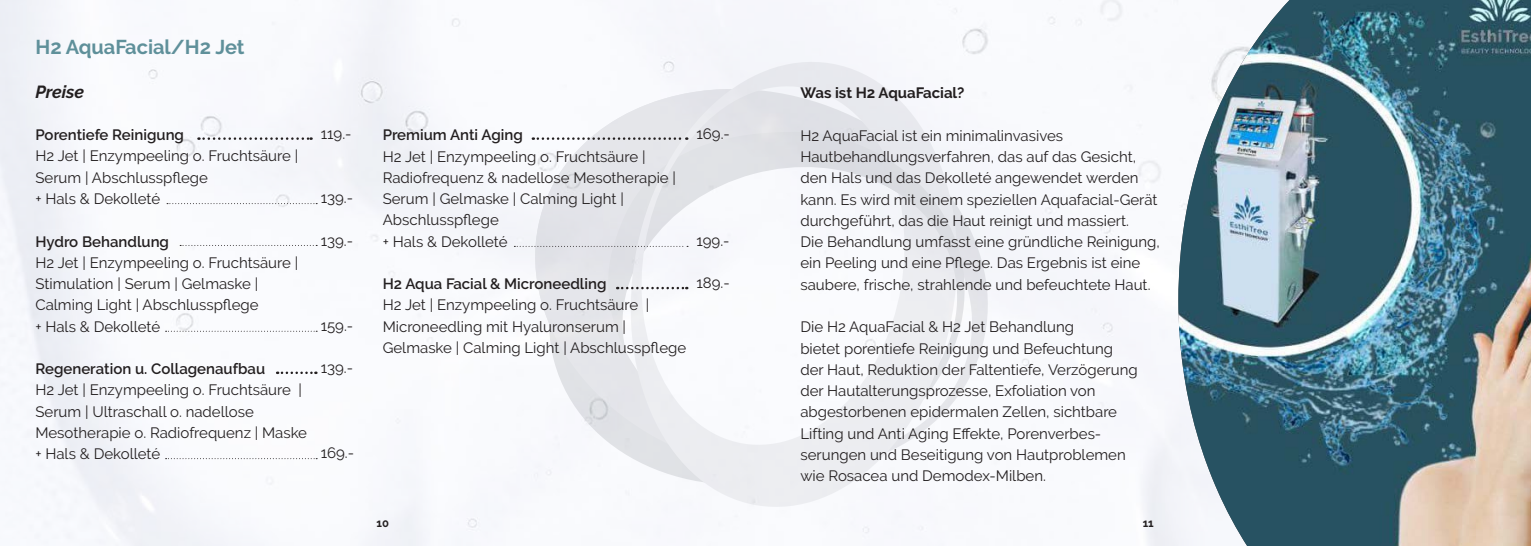
<style>
.page{position:relative;width:1531px;height:546px;background:#fff}
.page>*{position:absolute;margin:0;border:0;box-sizing:border-box;transform-origin:0 0}
.t1{font:700 20px "Raleway";color:#5f909a}
.t2{font:italic 700 17.5px "Raleway";color:#231f20}
.t3{font:15px/21.2px "Raleway";color:#231f20}
.t4{font:600 15px "Raleway";color:#231f20}
.t5{font:700 15px "Raleway";color:#231f20}
.t6{font:700 11.25px "Raleway";color:#231f20}
</style>
<div class="page">
<img style="left:0;top:0;width:1178px;height:546px">
<img style="left:1178px;top:0;width:353px;height:546px">
<svg style="left:198px;top:137px;width:114px;height:3px"></svg>
<svg style="left:167px;top:203px;width:150px;height:1px"></svg>
<svg style="left:180px;top:245px;width:137px;height:1px"></svg>
<svg style="left:166px;top:331px;width:151px;height:1px"></svg>
<svg style="left:166px;top:458px;width:151px;height:1px"></svg>
<svg style="left:277px;top:371px;width:39px;height:3px"></svg>
<svg style="left:533px;top:137px;width:154px;height:3px"></svg>
<svg style="left:617px;top:287px;width:70px;height:2px"></svg>
<svg style="left:514px;top:246px;width:174px;height:1px"></svg>
<h1 class="t1" style="left:35px;top:35px;width:211px">H2 AquaFacial/H2 Jet</h1>
<p class="t2" style="left:35px;top:81px;width:50px">Preise</p>
<p class="t4" style="left:35px;top:126px;width:150px">Porentiefe Reinigung</p>
<p class="t3" style="left:35px;top:145px;width:264px">H2 Jet | Enzympeeling o. Fruchtsäure |<br>Serum | Abschlusspflege<br>+ Hals &amp; Dekolleté</p>
<p class="t4" style="left:35px;top:232px;width:135px">Hydro Behandlung</p>
<p class="t3" style="left:35px;top:252px;width:264px">H2 Jet | Enzympeeling o. Fruchtsäure |<br>Stimulation | Serum | Gelmaske |<br>Calming Light | Abschlusspflege<br>+ Hals &amp; Dekolleté</p>
<p class="t4" style="left:35px;top:360px;width:231px">Regeneration u. Collagenaufbau</p>
<p class="t3" style="left:35px;top:379px;width:273px">H2 Jet | Enzympeeling o. Fruchtsäure |<br>Serum | Ultraschall o. nadellose<br>Mesotherapie o. Radiofrequenz | Maske + Hals &amp; Dekolleté</p>
<p class="t3" style="left:321px;top:123px;width:32px">119.-</p>
<p class="t3" style="left:321px;top:187px;width:34px">139.-</p>
<p class="t3" style="left:321px;top:230px;width:34px">139.-</p>
<p class="t3" style="left:321px;top:315px;width:34px">159.-</p>
<p class="t3" style="left:321px;top:357px;width:34px">139.-</p>
<p class="t3" style="left:321px;top:442px;width:35px">169.-</p>
<p class="t4" style="left:383px;top:126px;width:142px">Premium Anti Aging</p>
<p class="t3" style="left:383px;top:146px;width:295px">H2 Jet | Enzympeeling o. Fruchtsäure |<br>Radiofrequenz &amp; nadellose Mesotherapie |<br>Serum | Gelmaske | Calming Light |<br>Abschlusspflege<br>+ Hals &amp; Dekolleté</p>
<p class="t4" style="left:383px;top:275px;width:225px">H2 Aqua Facial &amp; Microneedling</p>
<p class="t3" style="left:383px;top:294px;width:305px">H2 Jet | Enzympeeling o. Fruchtsäure |<br>Microneedling mit Hyaluronserum |<br>Gelmaske | Calming Light | Abschlusspflege</p>
<p class="t3" style="left:696px;top:123px;width:35px">169.-</p>
<p class="t3" style="left:696px;top:230px;width:35px">199.-</p>
<p class="t3" style="left:696px;top:272px;width:35px">189.-</p>
<p class="t5" style="left:800px;top:84px;width:165px">Was ist H2 AquaFacial?</p>
<p class="t3" style="left:800px;top:125px;width:361px">H2 AquaFacial ist ein minimalinvasives Hautbehandlungsverfahren, das auf das Gesicht, den Hals und das Dekolleté angewendet werden kann. Es wird mit einem speziellen Aquafacial-Gerät durchgeführt, das die Haut reinigt und massiert.<br>Die Behandlung umfasst eine gründliche Reinigung, ein Peeling und eine Pflege. Das Ergebnis ist eine saubere, frische, strahlende und befeuchtete Haut.</p>
<p class="t3" style="left:800px;top:316px;width:339px">Die H2 AquaFacial &amp; H2 Jet Behandlung<br>bietet porentiefe Reinigung und Befeuchtung der Haut, Reduktion der Faltentiefe, Verzögerung der Hautalterungsprozesse, Exfoliation von abgestorbenen epidermalen Zellen, sichtbare Lifting und Anti Aging Effekte, Porenverbes&shy;serungen und Beseitigung von Hautproblemen wie Rosacea und Demodex-Milben.</p>
<p class="t6" style="left:376px;top:516px;width:14px">10</p>
<p class="t6" style="left:1142px;top:516px;width:13px">11</p>
</div>
